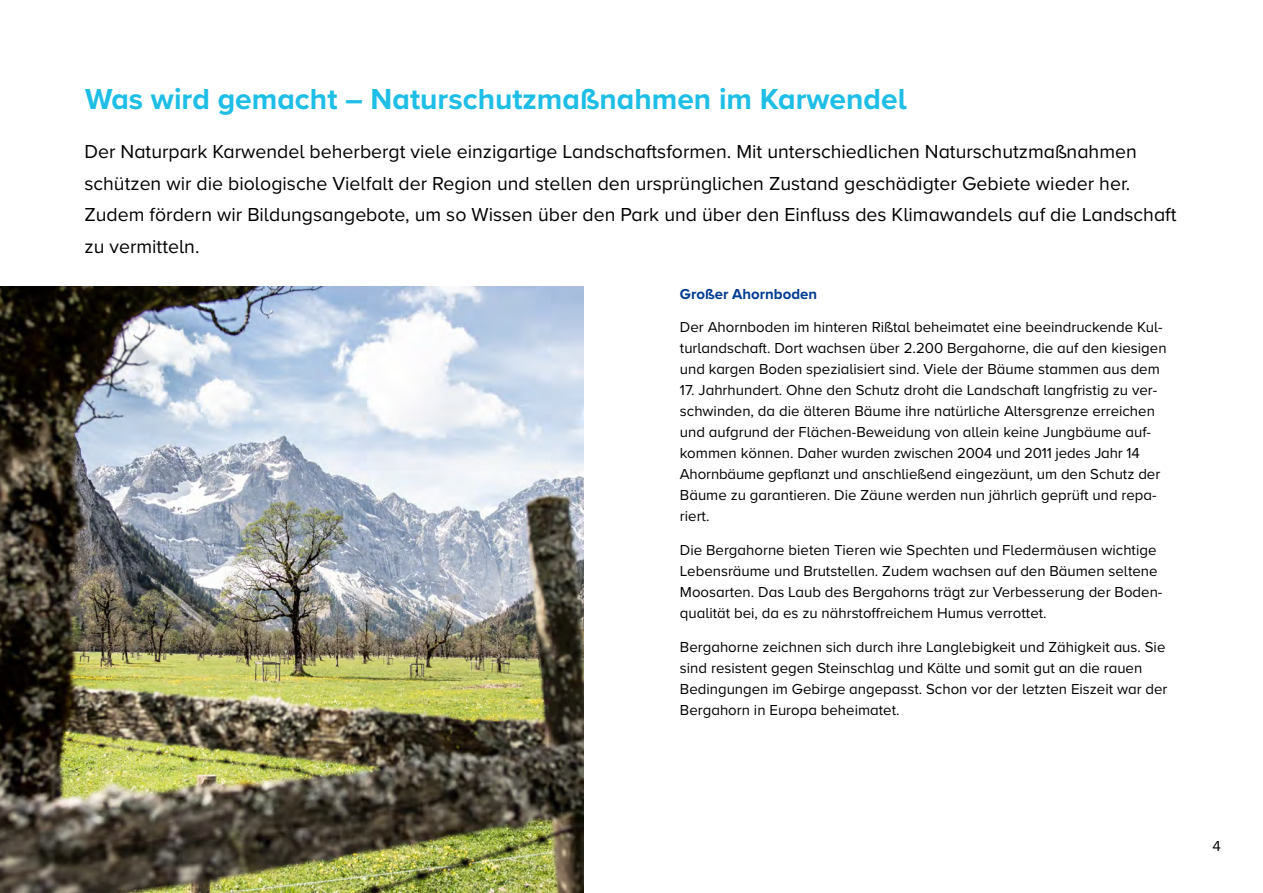
<style>
.page{position:relative;width:1263px;height:893px;background:#fff}
.page>*{position:absolute;margin:0;border:0;box-sizing:border-box;transform-origin:0 0}
.t1{font:700 30px "Proxima Nova A";color:#1ebee6}
.t2{font:19.5px/31.5px "Proxima Nova A";color:#000}
.t3{font:15px/21px "Proxima Nova A";color:#000}
.t4{font:700 15px "Proxima Nova A";color:#003c91}
</style>
<div class="page">
<img style="left:0;top:287px;width:583px;height:606px">
<h1 class="t1" style="left:85px;top:76px;width:823px">Was wird gemacht – Naturschutzmaßnahmen im Karwendel</h1>
<p class="t2" style="left:84px;top:135px;width:1093px">Der Naturpark Karwendel beherbergt viele einzigartige Landschaftsformen. Mit unterschiedlichen Naturschutzmaßnahmen schützen wir die biologische Vielfalt der Region und stellen den ursprünglichen Zustand geschädigter Gebiete wieder her.<br>Zudem fördern wir Bildungsangebote, um so Wissen über den Park und über den Einfluss des Klimawandels auf die Landschaft zu vermitteln.</p>
<p class="t4" style="left:680px;top:282px;width:139px">Großer Ahornboden</p>
<p class="t3" style="left:680px;top:316px;width:488px">Der Ahornboden im hinteren Rißtal beheimatet eine beeindruckende Kul&shy;turlandschaft. Dort wachsen über 2.200 Bergahorne, die auf den kiesigen und kargen Boden spezialisiert sind. Viele der Bäume stammen aus dem</p>
<p class="t3" style="left:680px;top:379px;width:482px">17. Jahrhundert. Ohne den Schutz droht die Landschaft langfristig zu ver&shy;schwinden, da die älteren Bäume ihre natürliche Altersgrenze erreichen und aufgrund der Flächen-Beweidung von allein keine Jungbäume auf&shy;kommen können. Daher wurden zwischen 2004 und 2011 jedes Jahr 14<br>Ahornbäume gepflanzt und anschließend eingezäunt, um den Schutz der Bäume zu garantieren. Die Zäune werden nun jährlich geprüft und repa&shy;riert.</p>
<p class="t3" style="left:680px;top:539px;width:484px">Die Bergahorne bieten Tieren wie Spechten und Fledermäusen wichtige Lebensräume und Brutstellen. Zudem wachsen auf den Bäumen seltene Moosarten. Das Laub des Bergahorns trägt zur Verbesserung der Boden&shy;qualität bei, da es zu nährstoffreichem Humus verrottet.</p>
<p class="t3" style="left:680px;top:636px;width:489px">Bergahorne zeichnen sich durch ihre Langlebigkeit und Zähigkeit aus. Sie sind resistent gegen Steinschlag und Kälte und somit gut an die rauen Bedingungen im Gebirge angepasst. Schon vor der letzten Eiszeit war der Bergahorn in Europa beheimatet.</p>
<p class="t3" style="left:1212px;top:834px;width:10px">4</p>
</div>
